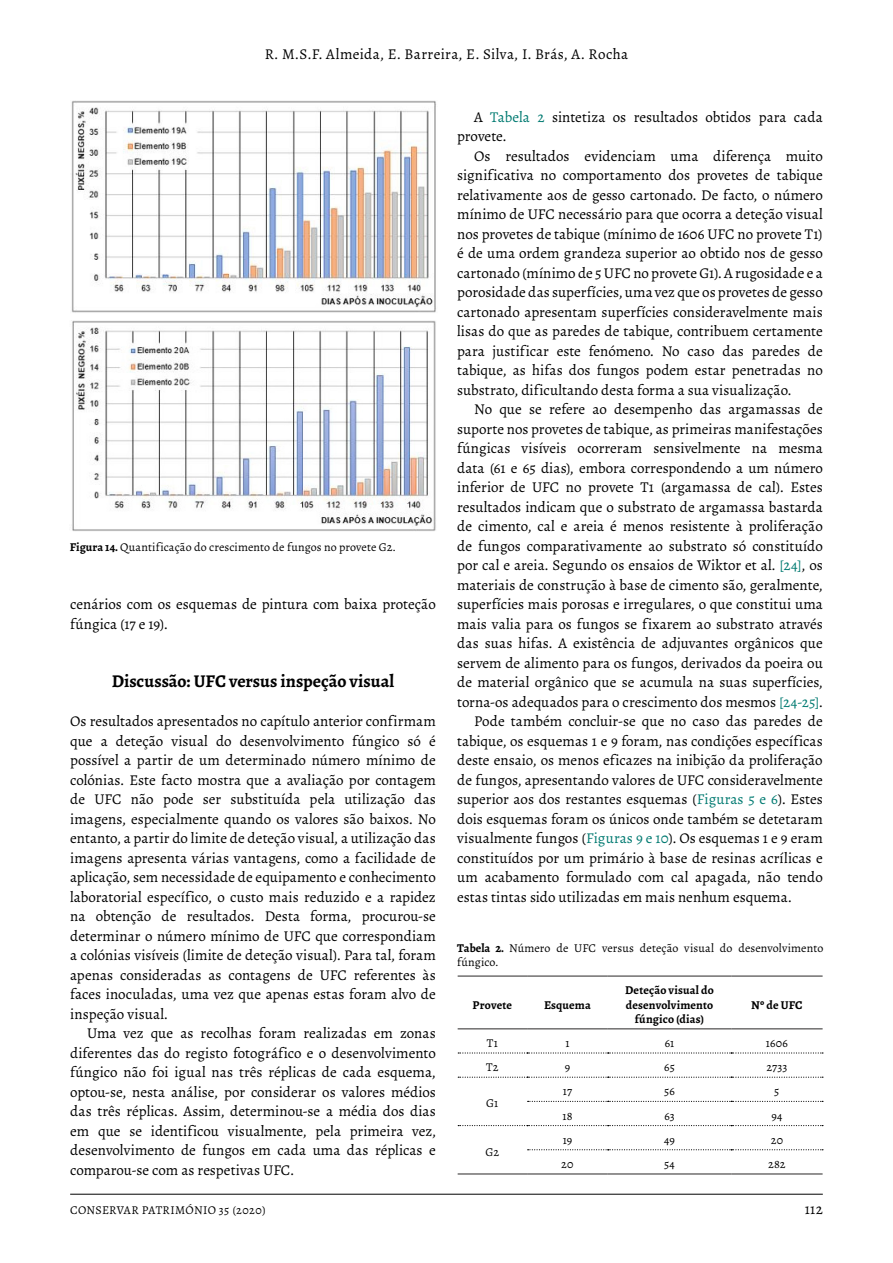
<style>
.page{position:relative;width:893px;height:1263px;background:#fff}
.page>*{position:absolute;margin:0;border:0;box-sizing:border-box;transform-origin:0 0}
.t1{font:700 18px "Alegreya";letter-spacing:-.005em;color:#000}
.t2{font:15px/19.5px "Alegreya";color:#000;text-align:justify}
.t3{font:15px "Alegreya";letter-spacing:.025em;color:#000}
.t4{font:12px/14.2px "Alegreya";letter-spacing:.01em;color:#000}
.t5{font:700 12px/14.2px "Alegreya";letter-spacing:.01em;color:#000;text-align:center}
.s1{font-weight:700}
.s2{color:#007a71}
</style>
<div class="page">
<hr style="left:70px;top:1194px;width:753px;height:1px;background:#000">
<img style="left:72px;top:321px;width:364px;height:210px">
<hr style="left:458px;top:975px;width:69px;height:2px;background:#706f6f">
<hr style="left:527px;top:975px;width:81px;height:2px;background:#706f6f">
<hr style="left:608px;top:975px;width:123px;height:2px;background:#706f6f">
<hr style="left:731px;top:975px;width:92px;height:2px;background:#706f6f">
<hr style="left:458px;top:1028px;width:69px;height:1px;background:#706f6f">
<hr style="left:527px;top:1028px;width:81px;height:1px;background:#706f6f">
<hr style="left:608px;top:1028px;width:123px;height:1px;background:#706f6f">
<hr style="left:731px;top:1028px;width:92px;height:1px;background:#706f6f">
<svg style="left:458px;top:1052px;width:365px;height:1px"></svg>
<svg style="left:458px;top:1076px;width:365px;height:2px"></svg>
<svg style="left:528px;top:1101px;width:295px;height:1px"></svg>
<svg style="left:458px;top:1125px;width:365px;height:1px"></svg>
<svg style="left:528px;top:1149px;width:295px;height:1px"></svg>
<hr style="left:458px;top:1173px;width:69px;height:2px;background:#706f6f">
<hr style="left:527px;top:1173px;width:81px;height:2px;background:#706f6f">
<hr style="left:608px;top:1173px;width:123px;height:2px;background:#706f6f">
<hr style="left:731px;top:1173px;width:92px;height:2px;background:#706f6f">
<img style="left:71px;top:101px;width:365px;height:212px">
<p class="t3" style="left:265px;top:44px;width:365px">R. M.S.F. Almeida, E. Barreira, E. Silva, I. Brás, A. Rocha</p>
<p class="t4" style="left:70px;top:540px;width:327px"><span class="s1">Figura 14.</span> Quantificação do crescimento de fungos no provete G2.</p>
<p class="t2" style="left:70px;top:594px;width:367px">cenários com os esquemas de pintura com baixa proteção fúngica (17 e 19).</p>
<p class="t1" style="left:112px;top:669px;width:284px">Discussão: UFC versus inspeção visual</p>
<p class="t2" style="left:70px;top:711px;width:367px">Os resultados apresentados no capítulo anterior confirmam que a deteção visual do desenvolvimento fúngico só é possível a partir de um determinado número mínimo de colónias. Este facto mostra que a avaliação por contagem de UFC não pode ser substituída pela utilização das imagens, especialmente quando os valores são baixos. No entanto, a partir do limite de deteção visual, a utilização das imagens apresenta várias vantagens, como a facilidade de aplicação, sem necessidade de equipamento e conhecimento laboratorial específico, o custo mais reduzido e a rapidez na obtenção de resultados. Desta forma, procurou-se determinar o número mínimo de UFC que correspondiam a colónias visíveis (limite de deteção visual). Para tal, foram apenas consideradas as contagens de UFC referentes às faces inoculadas, uma vez que apenas estas foram alvo de inspeção visual.</p>
<p class="t2" style="left:70px;top:1023px;width:367px;text-indent:17px">Uma vez que as recolhas foram realizadas em zonas diferentes das do registo fotográfico e o desenvolvimento fúngico não foi igual nas três réplicas de cada esquema, optou-se, nesta análise, por considerar os valores médios das três réplicas. Assim, determinou-se a média dos dias em que se identificou visualmente, pela primeira vez, desenvolvimento de fungos em cada uma das réplicas e comparou-se com as respetivas UFC.</p>
<p class="t2" style="left:457px;top:107px;width:367px;text-indent:17px">A <span class="s2">Tabela 2</span> sintetiza os resultados obtidos para cada provete.</p>
<p class="t2" style="left:457px;top:146px;width:367px;text-indent:17px">Os resultados evidenciam uma diferença muito significativa no comportamento dos provetes de tabique relativamente aos de gesso cartonado. De facto, o número mínimo de UFC necessário para que ocorra a deteção visual nos provetes de tabique (mínimo de 1606 UFC no provete T1) é de uma ordem grandeza superior ao obtido nos de gesso cartonado (mínimo de 5 UFC no provete G1). A rugosidade e a porosidade das superfícies, uma vez que os provetes de gesso cartonado apresentam superfícies consideravelmente mais lisas do que as paredes de tabique, contribuem certamente para justificar este fenómeno. No caso das paredes de tabique, as hifas dos fungos podem estar penetradas no substrato, dificultando desta forma a sua visualização.</p>
<p class="t2" style="left:474px;top:399px;width:350px">No que se refere ao desempenho das argamassas de</p>
<p class="t2" style="left:457px;top:419px;width:367px">suporte nos provetes de tabique, as primeiras manifestações</p>
<p class="t2" style="left:457px;top:438px;width:367px">fúngicas visíveis ocorreram sensivelmente na mesma</p>
<p class="t2" style="left:457px;top:458px;width:367px">data (61 e 65 dias), embora correspondendo a um número</p>
<p class="t2" style="left:457px;top:477px;width:367px">inferior de UFC no provete T1 (argamassa de cal). Estes</p>
<p class="t2" style="left:457px;top:497px;width:367px">resultados indicam que o substrato de argamassa bastarda</p>
<p class="t2" style="left:457px;top:516px;width:367px">de cimento, cal e areia é menos resistente à proliferação</p>
<p class="t2" style="left:457px;top:536px;width:367px">de fungos comparativamente ao substrato só constituído</p>
<p class="t2" style="left:457px;top:555px;width:367px">por cal e areia. Segundo os ensaios de Wiktor et al. <span class="s2">[24]</span>, os</p>
<p class="t2" style="left:457px;top:575px;width:367px">materiais de construção à base de cimento são, geralmente,</p>
<p class="t2" style="left:457px;top:594px;width:367px">superfícies mais porosas e irregulares, o que constitui uma</p>
<p class="t2" style="left:457px;top:614px;width:367px">mais valia para os fungos se fixarem ao substrato através</p>
<p class="t2" style="left:457px;top:633px;width:367px">das suas hifas. A existência de adjuvantes orgânicos que</p>
<p class="t2" style="left:457px;top:653px;width:367px">servem de alimento para os fungos, derivados da poeira ou</p>
<p class="t2" style="left:457px;top:672px;width:367px">de material orgânico que se acumula na suas superfícies,</p>
<p class="t2" style="left:457px;top:692px;width:367px">torna-os adequados para o crescimento dos mesmos <span class="s2">[24-25]</span>.</p>
<p class="t2" style="left:474px;top:711px;width:350px">Pode também concluir-se que no caso das paredes de</p>
<p class="t2" style="left:457px;top:731px;width:367px">tabique, os esquemas 1 e 9 foram, nas condições específicas</p>
<p class="t2" style="left:457px;top:750px;width:367px">deste ensaio, os menos eficazes na inibição da proliferação</p>
<p class="t2" style="left:457px;top:770px;width:367px">de fungos, apresentando valores de UFC consideravelmente</p>
<p class="t2" style="left:457px;top:789px;width:367px">superior aos dos restantes esquemas (<span class="s2">Figuras 5 e 6</span>). Estes</p>
<p class="t2" style="left:457px;top:809px;width:367px">dois esquemas foram os únicos onde também se detetaram</p>
<p class="t2" style="left:457px;top:828px;width:367px">visualmente fungos (<span class="s2">Figuras 9 e 10</span>). Os esquemas 1 e 9 eram</p>
<p class="t2" style="left:457px;top:848px;width:367px">constituídos por um primário à base de resinas acrílicas e</p>
<p class="t2" style="left:457px;top:867px;width:367px">um acabamento formulado com cal apagada, não tendo</p>
<p class="t2" style="left:457px;top:887px;width:336px">estas tintas sido utilizadas em mais nenhum esquema.</p>
<p class="t4" style="left:457px;top:941px;width:368px"><span class="s1">Tabela 2.</span> Número de UFC versus deteção visual do desenvolvimento fúngico.</p>
<p class="t5" style="left:473px;top:997px;width:41px">Provete</p>
<p class="t5" style="left:544px;top:997px;width:48px">Esquema</p>
<p class="t5" style="left:625px;top:983px;width:90px">Deteção visual do desenvolvimento fúngico (dias)</p>
<p class="t5" style="left:751px;top:997px;width:53px">Nº de UFC</p>
<p class="t4" style="left:487px;top:1036px;width:13px">T1</p>
<p class="t4" style="left:565px;top:1036px;width:6px">1</p>
<p class="t4" style="left:665px;top:1036px;width:11px">61</p>
<p class="t4" style="left:766px;top:1036px;width:24px">1606</p>
<p class="t4" style="left:486px;top:1060px;width:14px">T2</p>
<p class="t4" style="left:565px;top:1060px;width:7px">9</p>
<p class="t4" style="left:664px;top:1060px;width:12px">65</p>
<p class="t4" style="left:766px;top:1060px;width:23px">2733</p>
<p class="t4" style="left:486px;top:1096px;width:14px">G1</p>
<p class="t4" style="left:563px;top:1084px;width:11px">17</p>
<p class="t4" style="left:664px;top:1084px;width:12px">56</p>
<p class="t4" style="left:774px;top:1084px;width:7px">5</p>
<p class="t4" style="left:562px;top:1108px;width:12px">18</p>
<p class="t4" style="left:664px;top:1108px;width:12px">63</p>
<p class="t4" style="left:771px;top:1108px;width:13px">94</p>
<p class="t4" style="left:486px;top:1145px;width:15px">G2</p>
<p class="t4" style="left:563px;top:1133px;width:11px">19</p>
<p class="t4" style="left:664px;top:1133px;width:12px">49</p>
<p class="t4" style="left:771px;top:1133px;width:14px">20</p>
<p class="t4" style="left:561px;top:1157px;width:14px">20</p>
<p class="t4" style="left:664px;top:1157px;width:12px">54</p>
<p class="t4" style="left:768px;top:1157px;width:19px">282</p>
<p class="t4" style="left:70px;top:1203px;width:197px">CONSERVAR PATRIMÓNIO 35 (2020)</p>
<p class="t2" style="left:805px;top:1199px;width:19px">112</p>
</div>
